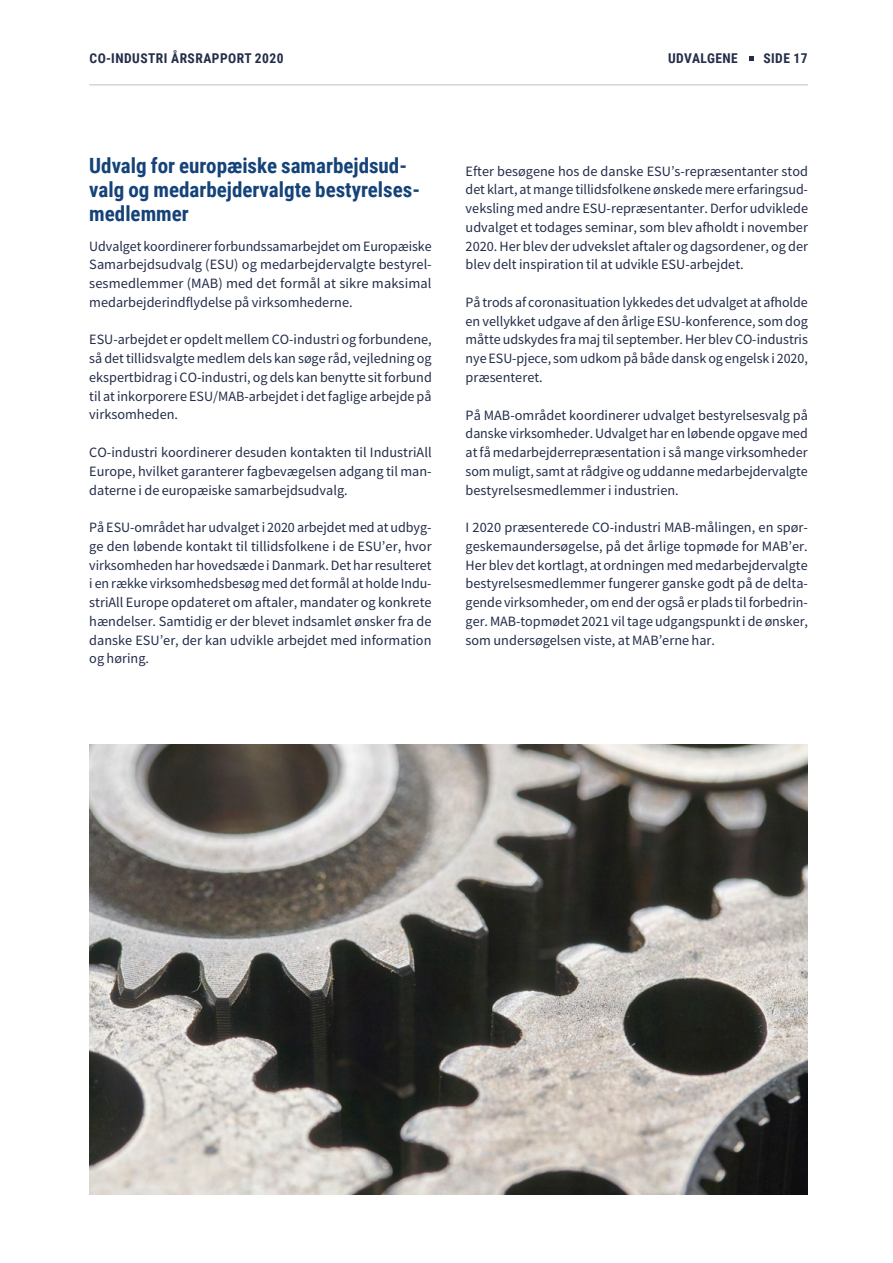
<style>
.page{position:relative;width:893px;height:1263px;background:#fff}
.page>*{position:absolute;margin:0;border:0;box-sizing:border-box;transform-origin:0 0}
.M-rubrik_1_linje{font:700 21px/24px "Roboto Condensed";color:#154379}
.Paragraphs{font:14.25px/18.8px "Source Sans Pro";color:#242d49;text-align:justify}
.t1{font:700 13.5px "Roboto Condensed";letter-spacing:.035em;color:#242d49}
</style>
<div class="page">
<svg style="left:749px;top:56px;width:5px;height:5px"></svg>
<hr style="left:89px;top:85px;width:719px;height:1px;background:#c0bdc7">
<img style="left:89px;top:744px;width:719px;height:451px">
<p class="t1" style="left:90px;top:49px;width:196px">CO-INDUSTRI ÅRSRAPPORT 2020</p>
<p class="t1" style="left:668px;top:49px;width:71px">UDVALGENE</p>
<p class="t1" style="left:763px;top:49px;width:46px">SIDE 17</p>
<p class="M-rubrik_1_linje" style="left:89px;top:153px;width:332px">Udvalg for europæiske samarbejdsud&shy;valg og medarbejdervalgte bestyrelses&shy;medlemmer</p>
<p class="Paragraphs" style="left:89px;top:237px;width:344px">Udvalget koordinerer forbundssamarbejdet om Europæiske Samarbejdsudvalg (ESU) og medarbejdervalgte bestyrel&shy;sesmedlemmer (MAB) med det formål at sikre maksimal medarbejderindflydelse på virksomhederne.</p>
<p class="Paragraphs" style="left:89px;top:330px;width:344px">ESU-arbejdet er opdelt mellem CO-industri og forbundene, så det tillidsvalgte medlem dels kan søge råd, vejledning og ekspertbidrag i CO-industri, og dels kan benytte sit forbund til at inkorporere ESU/MAB-arbejdet i det faglige arbejde på virksomheden.</p>
<p class="Paragraphs" style="left:89px;top:443px;width:344px">CO-industri koordinerer desuden kontakten til IndustriAll Europe, hvilket garanterer fagbevægelsen adgang til man&shy;daterne i de europæiske samarbejdsudvalg.</p>
<p class="Paragraphs" style="left:89px;top:518px;width:344px">På ESU-området har udvalget i 2020 arbejdet med at udbyg&shy;ge den løbende kontakt til tillidsfolkene i de ESU’er, hvor virksomheden har hovedsæde i Danmark. Det har resulteret i en række virksomhedsbesøg med det formål at holde Indu&shy;striAll Europe opdateret om aftaler, mandater og konkrete hændelser. Samtidig er der blevet indsamlet ønsker fra de danske ESU’er, der kan udvikle arbejdet med information og høring.</p>
<p class="Paragraphs" style="left:466px;top:161px;width:344px">Efter besøgene hos de danske ESU’s-repræsentanter stod det klart, at mange tillidsfolkene ønskede mere erfaringsud&shy;veksling med andre ESU-repræsentanter. Derfor udviklede udvalget et todages seminar, som blev afholdt i november 2020. Her blev der udvekslet aftaler og dagsordener, og der blev delt inspiration til at udvikle ESU-arbejdet.</p>
<p class="Paragraphs" style="left:466px;top:293px;width:344px">På trods af coronasituation lykkedes det udvalget at afholde en vellykket udgave af den årlige ESU-konference, som dog måtte udskydes fra maj til september. Her blev CO-industris nye ESU-pjece, som udkom på både dansk og engelsk i 2020, præsenteret.</p>
<p class="Paragraphs" style="left:466px;top:405px;width:344px">På MAB-området koordinerer udvalget bestyrelsesvalg på danske virksomheder. Udvalget har en løbende opgave med at få medarbejderrepræsentation i så mange virksomheder som muligt, samt at rådgive og uddanne medarbejdervalgte bestyrelsesmedlemmer i industrien.</p>
<p class="Paragraphs" style="left:466px;top:518px;width:344px">I 2020 præsenterede CO-industri MAB-målingen, en spør&shy;geskemaundersøgelse, på det årlige topmøde for MAB’er.<br>Her blev det kortlagt, at ordningen med medarbejdervalgte bestyrelsesmedlemmer fungerer ganske godt på de delta&shy;gende virksomheder, om end der også er plads til forbedrin&shy;ger. MAB-topmødet 2021 vil tage udgangspunkt i de ønsker, som undersøgelsen viste, at MAB’erne har.</p>
</div>
